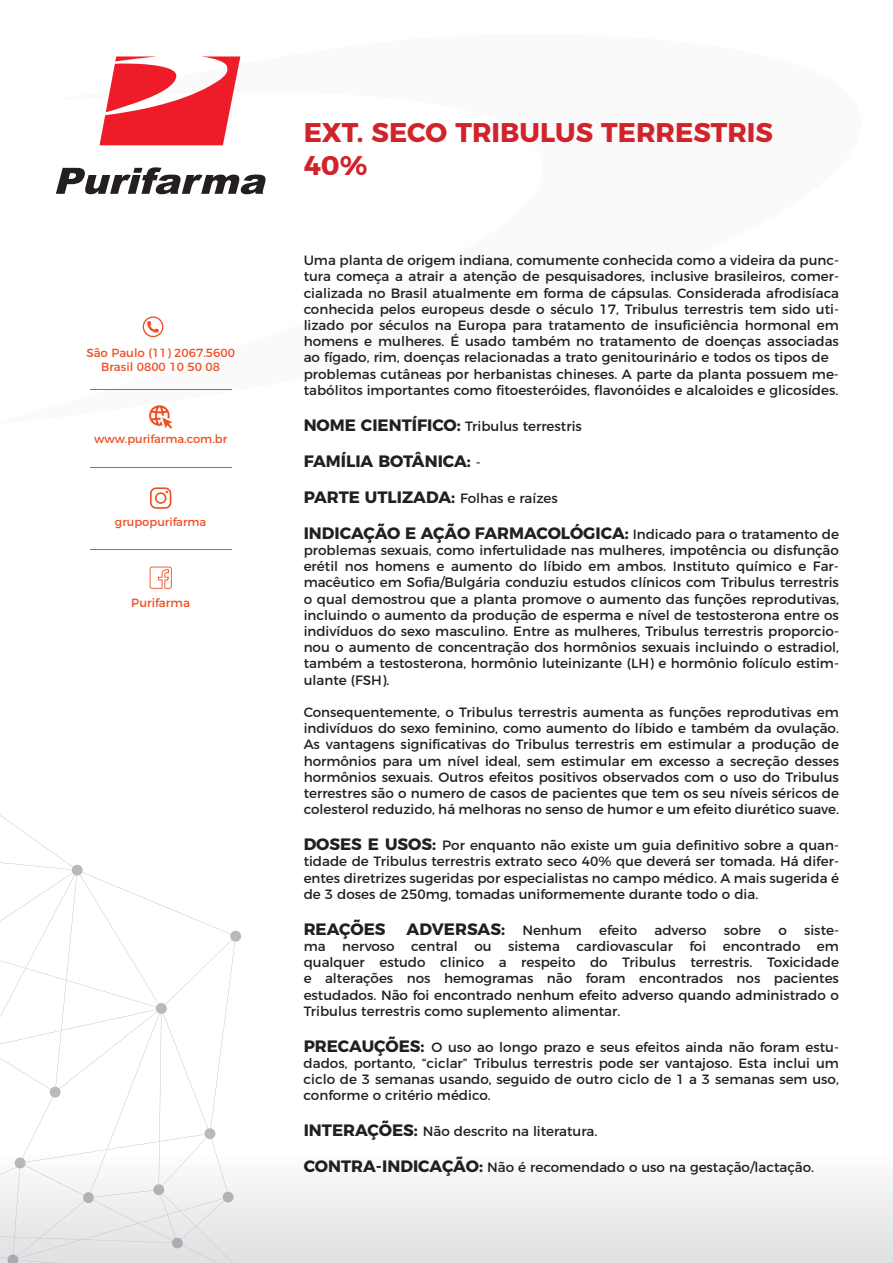
<style>
.page{position:relative;width:893px;height:1263px;background:#fff}
.page>*{position:absolute;margin:0;border:0;box-sizing:border-box;transform-origin:0 0}
.t1{font:700 27px/32.4px "Montserrat";color:#d1232a}
.t2{font:700 16.5px/36px "Montserrat";color:#231f20}
.t3{font:13.5px/16.2px "Montserrat";color:#231f20;text-align:justify}
.t4{font:12px "Montserrat";color:#ef4f23}
.t5{font:11.85px/14.4px "Montserrat";color:#ef4f23;text-align:center}
.t6{font:11.55px "Montserrat";color:#ef4f23}
.s1{font-weight:700;font-size:16.5px}
.s2{font-weight:400;font-size:13.5px}
</style>
<div class="page">
<img style="left:18px;top:1198px;width:144px;height:60px">
<div style="left:93px;top:1200px;width:69px;height:41px;background:#e9eaeb"></div>
<div style="left:25px;top:1168px;width:59px;height:27px;background:#f4f5f5"></div>
<img style="left:90px;top:1168px;width:16px;height:24px">
<img style="left:215px;top:1168px;width:13px;height:24px">
<img style="left:162px;top:1168px;width:32px;height:18px">
<img style="left:160px;top:1195px;width:2px;height:43px">
<img style="left:162px;top:1193px;width:71px;height:70px">
<img style="left:159px;top:1168px;width:1px;height:16px">
<img style="left:13px;top:1175px;width:7px;height:79px">
<img style="left:0;top:1168px;width:26px;height:7px">
<svg style="left:83px;top:1192px;width:11px;height:11px"></svg>
<svg style="left:223px;top:1191px;width:11px;height:11px"></svg>
<svg style="left:0;top:1254px;width:18px;height:9px"></svg>
<svg style="left:0;top:815px;width:241px;height:353px"></svg>
<svg style="left:153px;top:1184px;width:11px;height:11px"></svg>
<svg style="left:172px;top:1237px;width:11px;height:11px"></svg>
<svg style="left:150px;top:487px;width:21px;height:22px"></svg>
<svg style="left:150px;top:567px;width:22px;height:22px"></svg>
<hr style="left:90px;top:389px;width:141px;height:1px;background:#ef4f23">
<hr style="left:90px;top:467px;width:141px;height:1px;background:#ef4f23">
<hr style="left:90px;top:549px;width:141px;height:1px;background:#ef4f23">
<svg style="left:100px;top:56px;width:140px;height:89px"></svg>
<svg style="left:56px;top:167px;width:210px;height:27px"></svg>
<svg style="left:143px;top:316px;width:20px;height:21px"></svg>
<svg style="left:149px;top:405px;width:23px;height:24px"></svg>
<p class="t5" style="left:86px;top:344px;width:150px">São Paulo (11) 2067.5600<br>Brasil 0800 10 50 08</p>
<p class="t6" style="left:94px;top:430px;width:135px">www.purifarma.com.br</p>
<p class="t6" style="left:115px;top:513px;width:93px">grupopurifarma</p>
<p class="t4" style="left:131px;top:593px;width:60px">Purifarma</p>
<h1 class="t1" style="left:304px;top:114px;width:471px">EXT. SECO TRIBULUS TERRESTRIS<br>40%</h1>
<p class="t3" style="left:304px;top:251px;width:537px;text-align:left">Uma planta de origem indiana, comumente conhecida como a videira da punc&shy;tura começa a atrair a atenção de pesquisadores, inclusive brasileiros, comer&shy;cializada no Brasil atualmente em forma de cápsulas. Considerada afrodisíaca conhecida pelos europeus desde o século 17, Tribulus terrestris tem sido uti&shy;lizado por séculos na Europa para tratamento de insuficiência hormonal em homens e mulheres. É usado também no tratamento de doenças associadas ao fígado, rim, doenças relacionadas a trato genitourinário e todos os tipos de problemas cutâneas por herbanistas chineses. A parte da planta possuem me&shy;tabólitos importantes como fitoesteróides, flavonóides e alcaloides e glicosídes.</p>
<p class="t3" style="left:304px;top:417px;width:280px"><span class="s1">NOME CIENTÍFICO:</span> Tribulus terrestris</p>
<p class="t2" style="left:304px;top:442px;width:537px">FAMÍLIA BOTÂNICA: <span class="s2">-<br></span>PARTE UTLIZADA: <span class="s2">Folhas e raízes<br></span>INDICAÇÃO E AÇÃO FARMACOLÓGICA: <span class="s2">Indicado para o tratamento de</span></p>
<p class="t3" style="left:304px;top:541px;width:537px">problemas sexuais, como infertulidade nas mulheres, impotência ou disfunção erétil nos homens e aumento do líbido em ambos. Instituto químico e Far&shy;macêutico em Sofia/Bulgária conduziu estudos clínicos com Tribulus terrestris o qual demostrou que a planta promove o aumento das funções reprodutivas, incluindo o aumento da produção de esperma e nível de testosterona entre os indivíduos do sexo masculino. Entre as mulheres, Tribulus terrestris proporcio&shy;nou o aumento de concentração dos hormônios sexuais incluindo o estradiol, também a testosterona, hormônio luteinizante (LH) e hormônio folículo estim&shy;ulante (FSH).</p>
<p class="t3" style="left:304px;top:703px;width:537px">Consequentemente, o Tribulus terrestris aumenta as funções reprodutivas em indivíduos do sexo feminino, como aumento do líbido e também da ovulação.<br>As vantagens significativas do Tribulus terrestris em estimular a produção de hormônios para um nível ideal, sem estimular em excesso a secreção desses hormônios sexuais. Outros efeitos positivos observados com o uso do Tribulus terrestres são o numero de casos de pacientes que tem os seu níveis séricos de colesterol reduzido, há melhoras no senso de humor e um efeito diurético suave.</p>
<p class="t3" style="left:304px;top:836px;width:537px"><span class="s1">DOSES E USOS:</span> Por enquanto não existe um guia definitivo sobre a quan&shy;tidade de Tribulus terrestris extrato seco 40% que deverá ser tomada. Há difer&shy;entes diretrizes sugeridas por especialistas no campo médico. A mais sugerida é de 3 doses de 250mg, tomadas uniformemente durante todo o dia.</p>
<p class="t2" style="left:304px;top:910px;width:83px">REAÇÕES</p>
<p class="t2" style="left:407px;top:910px;width:100px">ADVERSAS:</p>
<p class="t3" style="left:522px;top:921px;width:61px">Nenhum</p>
<p class="t3" style="left:599px;top:921px;width:39px">efeito</p>
<p class="t3" style="left:654px;top:921px;width:53px">adverso</p>
<p class="t3" style="left:724px;top:921px;width:39px">sobre</p>
<p class="t3" style="left:778px;top:921px;width:10px">o</p>
<p class="t3" style="left:304px;top:921px;width:537px;text-indent:500px">siste&shy;ma nervoso central ou sistema cardiovascular foi encontrado em qualquer estudo clinico a respeito do Tribulus terrestris. Toxicidade e alterações nos hemogramas não foram encontrados nos pacientes estudados. Não foi encontrado nenhum efeito adverso quando administrado o Tribulus terrestris como suplemento alimentar.</p>
<p class="t3" style="left:304px;top:1038px;width:537px"><span class="s1">PRECAUÇÕES:</span> O uso ao longo prazo e seus efeitos ainda não foram estu&shy;dados, portanto, “ciclar” Tribulus terrestris pode ser vantajoso. Esta inclui um ciclo de 3 semanas usando, seguido de outro ciclo de 1 a 3 semanas sem uso, conforme o critério médico.</p>
<p class="t3" style="left:304px;top:1122px;width:295px"><span class="s1">INTERAÇÕES:</span> Não descrito na literatura.</p>
<p class="t3" style="left:304px;top:1158px;width:512px"><span class="s1">CONTRA-INDICAÇÃO:</span> Não é recomendado o uso na gestação/lactação.</p>
</div>
